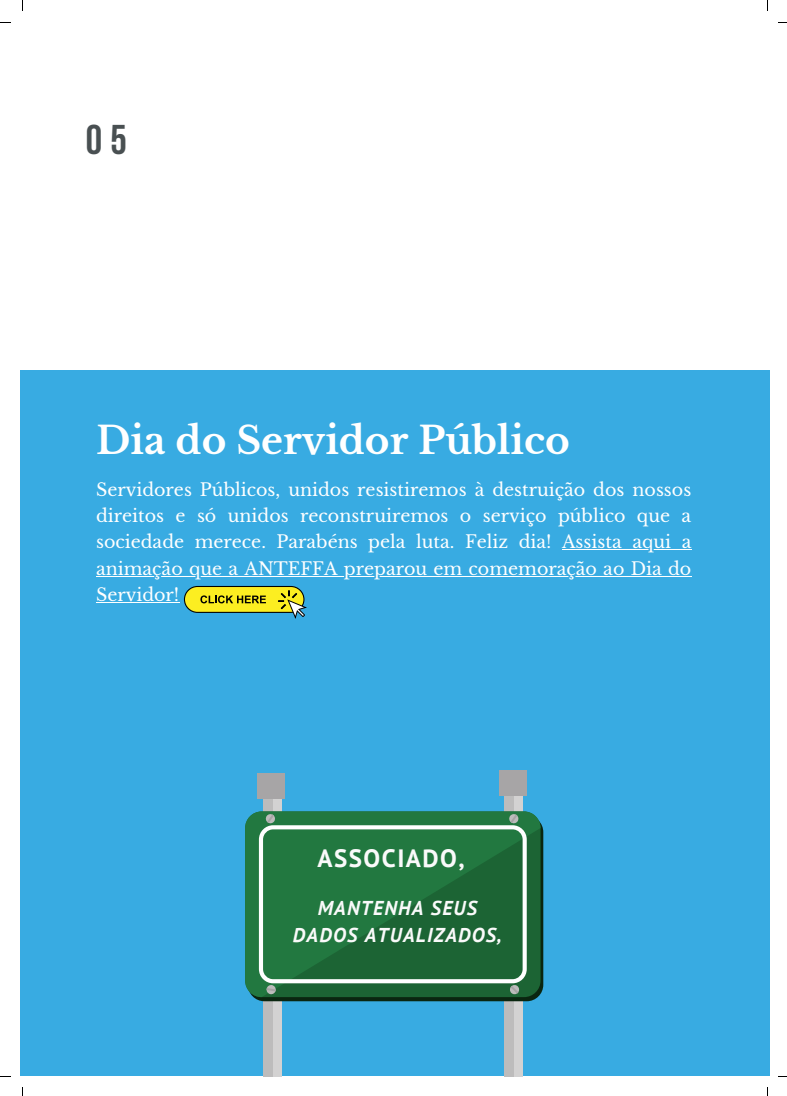
<style>
.page{position:relative;width:787px;height:1096px;background:#fff}
.page>*{position:absolute;margin:0;border:0;box-sizing:border-box;transform-origin:0 0}
.t1{font:700 41.38px "Bebas Neue";color:#495052}
.t2{font:700 37.5px "Libre Baskerville";color:#fff}
.t3{font:700 25px "PT Sans";letter-spacing:.06em;color:#fafafa}
.t4{font:italic 700 20px/27.2px "PT Sans";letter-spacing:.06em;color:#fafafa;text-align:center}
.t5{font:17.5px/26.2px "Libre Baskerville";color:#fff;text-align:justify}
</style>
<div class="page">
<div style="left:20px;top:371px;width:749px;height:704px;background:#38abe2"></div>
<div style="left:263px;top:796px;width:19px;height:280px;background:#d3d2d2"></div>
<div style="left:263px;top:796px;width:9px;height:280px;background:#bdbcbc"></div>
<div style="left:504px;top:793px;width:19px;height:283px;background:#d3d2d2"></div>
<div style="left:504px;top:793px;width:10px;height:283px;background:#bdbcbc"></div>
<div style="left:258px;top:773px;width:27px;height:26px;background:#a7a5a6"></div>
<div style="left:248px;top:815px;width:295px;height:186px;background:#0a2610;border-radius:17px"></div>
<svg style="left:245px;top:811px;width:295px;height:186px;background:#21703f"></svg>
<svg style="left:259px;top:825px;width:268px;height:158px;background:#307a4a"></svg>
<svg style="left:509px;top:813px;width:10px;height:10px"></svg>
<div style="left:499px;top:770px;width:28px;height:26px;background:#a7a5a6"></div>
<svg style="left:265px;top:813px;width:11px;height:10px"></svg>
<svg style="left:509px;top:984px;width:11px;height:10px"></svg>
<svg style="left:266px;top:984px;width:10px;height:10px"></svg>
<hr style="left:562px;top:549px;width:129px;height:1px;background:#fff">
<hr style="left:96px;top:575px;width:595px;height:1px;background:#fff">
<hr style="left:96px;top:602px;width:83px;height:1px;background:#fff">
<div style="left:184px;top:586px;width:120px;height:26px;background:#fcee21;border-radius:13px"></div>
<div style="left:184px;top:586px;width:120px;height:27px;border:1px solid #000;border-radius:13px"></div>
<svg style="left:200px;top:595px;width:66px;height:8px"></svg>
<svg style="left:278px;top:590px;width:29px;height:28px"></svg>
<p class="t1" style="left:86px;top:123px;width:43px">05</p>
<p class="t2" style="left:96px;top:417px;width:475px">Dia do Servidor Público</p>
<p class="t5" style="left:96px;top:476px;width:597px">Servidores Públicos, unidos resistiremos à destruição dos nossos direitos e só unidos reconstruiremos o serviço público que a sociedade merece. Parabéns pela luta. Feliz dia! Assista aqui a animação que a ANTEFFA preparou em comemoração ao Dia do Servidor!</p>
<p class="t3" style="left:317px;top:841px;width:149px">ASSOCIADO,</p>
<p class="t4" style="left:293px;top:893px;width:210px">MANTENHA SEUS<br>DADOS ATUALIZADOS,</p>
</div>
